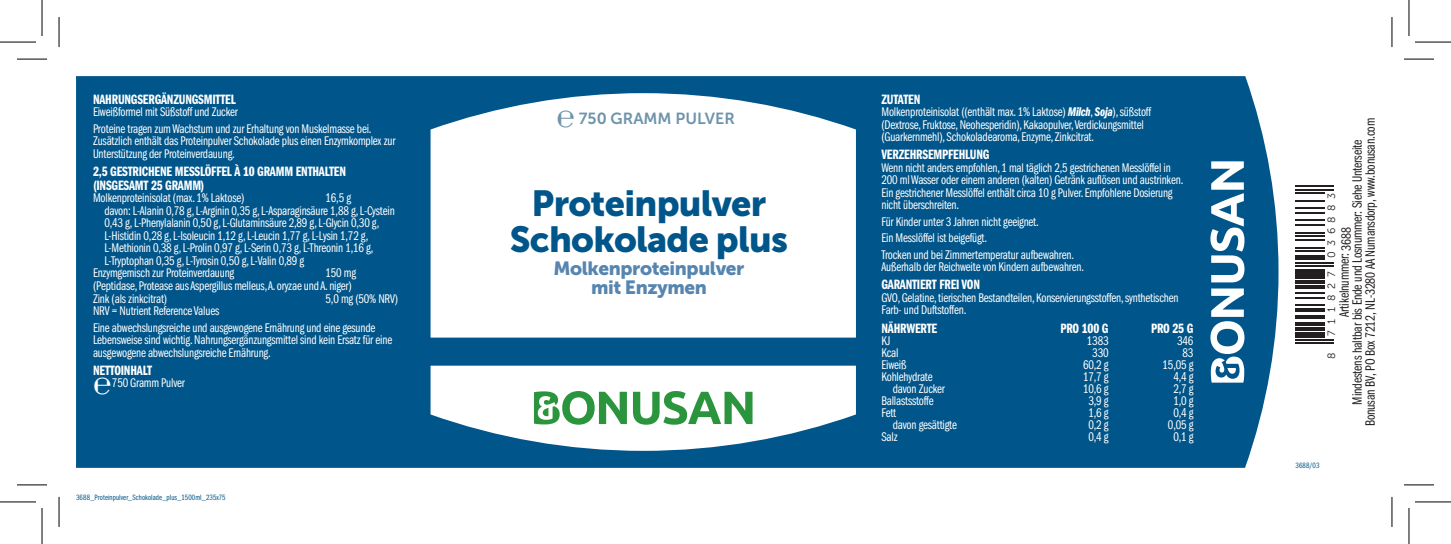
<style>
.page{position:relative;width:1451px;height:544px;background:#fff}
.page>*{position:absolute;margin:0;border:0;box-sizing:border-box;transform-origin:0 0}
.t1{font:36px/36px "Museo Sans 900";letter-spacing:-.02em;color:#00568a;text-align:center}
.t2{font:31px "Times New Roman";color:#fff}
.t3{font:31px "Times New Roman";color:#6e94ab}
.t4{font:19px/19px "Museo Sans 900";letter-spacing:-.02em;color:#5685af;text-align:center}
.t5{font:16px "Museo Sans 700";color:#6e94ab}
.t6{font:14px/14px "Franklin Gothic Demi Cmpr";letter-spacing:-.015em;color:#fff}
.t7{font:14px/13px "Franklin Gothic Book Cmpr";letter-spacing:-.015em;color:#231f20;text-align:center}
.t8{font:13px/12.6px "Franklin Gothic Book Cmpr";letter-spacing:-.015em;color:#fff}
.t9{font:10.6px "Museo Sans 300";letter-spacing:.51em;color:#231f20}
.t10{font:8px "Franklin Gothic Book Cmpr";letter-spacing:.005em;color:#00568a}
.s1{font-family:"ITC Franklin Gothic Std Dm Cp It"}
.s2{color:#fff}
</style>
<div class="page">
<div style="left:76px;top:76px;width:1202px;height:391px;background:#00568a"></div>
<svg style="left:1210px;top:161px;width:34px;height:121px"></svg>
<svg style="left:1210px;top:288px;width:34px;height:94px"></svg>
<svg style="left:430px;top:365px;width:426px;height:85px"></svg>
<svg style="left:430px;top:93px;width:426px;height:244px"></svg>
<svg style="left:633px;top:390px;width:119px;height:34px"></svg>
<svg style="left:534px;top:390px;width:93px;height:34px"></svg>
<hr style="left:1295px;top:342px;width:38px;height:1px;background:#231f20">
<hr style="left:1295px;top:338px;width:38px;height:2px;background:#231f20">
<div style="left:1295px;top:332px;width:30px;height:5px;background:#231f20"></div>
<hr style="left:1295px;top:327px;width:30px;height:3px;background:#231f20">
<hr style="left:1295px;top:322px;width:30px;height:3px;background:#231f20">
<hr style="left:1295px;top:315px;width:30px;height:3px;background:#231f20">
<hr style="left:1295px;top:308px;width:30px;height:4px;background:#231f20">
<hr style="left:1295px;top:303px;width:30px;height:2px;background:#231f20">
<hr style="left:1295px;top:297px;width:30px;height:1px;background:#231f20">
<hr style="left:1295px;top:292px;width:30px;height:1px;background:#231f20">
<hr style="left:1295px;top:285px;width:30px;height:4px;background:#231f20">
<hr style="left:1295px;top:280px;width:30px;height:4px;background:#231f20">
<div style="left:1295px;top:273px;width:30px;height:6px;background:#231f20"></div>
<svg style="left:1295px;top:269px;width:30px;height:3px"></svg>
<hr style="left:1295px;top:265px;width:38px;height:2px;background:#231f20">
<hr style="left:1295px;top:262px;width:38px;height:1px;background:#231f20">
<div style="left:1295px;top:255px;width:30px;height:5px;background:#231f20"></div>
<hr style="left:1295px;top:250px;width:30px;height:2px;background:#231f20">
<hr style="left:1295px;top:247px;width:30px;height:1px;background:#231f20">
<hr style="left:1295px;top:238px;width:30px;height:2px;background:#231f20">
<hr style="left:1295px;top:235px;width:30px;height:2px;background:#231f20">
<hr style="left:1295px;top:232px;width:30px;height:1px;background:#231f20">
<hr style="left:1295px;top:224px;width:30px;height:1px;background:#231f20">
<hr style="left:1295px;top:219px;width:30px;height:1px;background:#231f20">
<hr style="left:1295px;top:212px;width:30px;height:2px;background:#231f20">
<hr style="left:1295px;top:207px;width:30px;height:2px;background:#231f20">
<hr style="left:1295px;top:200px;width:30px;height:2px;background:#231f20">
<hr style="left:1295px;top:192px;width:30px;height:2px;background:#231f20">
<hr style="left:1295px;top:189px;width:38px;height:1px;background:#231f20">
<hr style="left:1295px;top:185px;width:38px;height:2px;background:#231f20">
<hr style="left:17px;top:59px;width:30px;height:1px;background:#000">
<hr style="left:1403px;top:59px;width:30px;height:1px;background:#000">
<hr style="left:17px;top:484px;width:30px;height:1px;background:#000">
<hr style="left:1403px;top:484px;width:30px;height:1px;background:#000">
<hr style="left:59px;top:17px;width:1px;height:30px;background:#000">
<hr style="left:59px;top:496px;width:1px;height:30px;background:#000">
<hr style="left:1391px;top:17px;width:1px;height:30px;background:#000">
<hr style="left:1391px;top:496px;width:1px;height:30px;background:#000">
<hr style="left:0;top:42px;width:36px;height:1px;background:#000">
<hr style="left:1414px;top:42px;width:36px;height:1px;background:#000">
<hr style="left:0;top:501px;width:36px;height:1px;background:#000">
<hr style="left:1414px;top:501px;width:36px;height:1px;background:#000">
<hr style="left:42px;top:0;width:1px;height:36px;background:#000">
<hr style="left:42px;top:507px;width:1px;height:36px;background:#000">
<hr style="left:1408px;top:0;width:1px;height:36px;background:#000">
<hr style="left:1408px;top:507px;width:1px;height:36px;background:#000">
<p class="t6" style="left:93px;top:92px;width:144px">NAHRUNGSERGÄNZUNGSMITTEL</p>
<p class="t8" style="left:93px;top:104px;width:280px;line-height:16.4px">Eiweißformel mit Süßstoff und Zucker<br>Proteine tragen zum Wachstum und zur Erhaltung von Muskelmasse bei.</p>
<p class="t8" style="left:93px;top:135px;width:304px">Zusätzlich enthält das Proteinpulver Schokolade plus einen Enzymkomplex zur<br>Unterstützung der Proteinverdauung.</p>
<p class="t6" style="left:93px;top:164px;width:254px">2,5 GESTRICHENE MESSLÖFFEL À 10 GRAMM ENTHALTEN (INSGESAMT 25 GRAMM)</p>
<p class="t8" style="left:93px;top:192px;width:153px">Molkenproteinisolat (max. 1% Laktose)</p>
<p class="t8" style="left:325px;top:192px;width:27px">16,5 g</p>
<p class="t8" style="left:104px;top:204px;width:292px">davon: L-Alanin 0,78 g, L-Arginin 0,35 g, L-Asparaginsäure 1,88 g, L-Cystein</p>
<p class="t8" style="left:104px;top:217px;width:276px">0,43 g, L-Phenylalanin 0,50 g, L-Glutaminsäure 2,89 g, L-Glycin 0,30 g,</p>
<p class="t8" style="left:104px;top:229px;width:265px">L-Histidin 0,28 g, L-Isoleucin 1,12 g, L-Leucin 1,77 g, L-Lysin 1,72 g,</p>
<p class="t8" style="left:104px;top:242px;width:271px">L-Methionin 0,38 g, L-Prolin 0,97 g, L-Serin 0,73 g, L-Threonin 1,16 g,</p>
<p class="t8" style="left:104px;top:254px;width:201px">L-Tryptophan 0,35 g, L-Tyrosin 0,50 g, L-Valin 0,89 g</p>
<p class="t8" style="left:93px;top:267px;width:143px">Enzymgemisch zur Proteinverdauung</p>
<p class="t8" style="left:93px;top:267px;width:264px;text-indent:232px">150 mg (Peptidase, Protease aus Aspergillus melleus, A. oryzae und A. niger)<br>Zink (als zinkcitrat)</p>
<p class="t8" style="left:325px;top:292px;width:74px">5,0 mg (50% NRV)</p>
<p class="t8" style="left:93px;top:302px;width:284px;line-height:16.4px">NRV = Nutrient Reference Values<br>Eine abwechslungsreiche und ausgewogene Ernährung und eine gesunde</p>
<p class="t8" style="left:93px;top:333px;width:301px">Lebensweise sind wichtig. Nahrungsergänzungsmittel sind kein Ersatz für eine ausgewogene abwechslungsreiche Ernährung.</p>
<p class="t6" style="left:93px;top:363px;width:60px">NETTOINHALT</p>
<p class="t8" style="left:112px;top:376px;width:74px">750 Gramm Pulver</p>
<h2 class="t2" style="left:93px;top:362px;width:20px">℮</h2>
<p class="t10" style="left:76px;top:492px;width:151px">3688_Proteinpulver_Schokolade_plus_1500ml_235x75</p>
<h2 class="t3" style="left:556px;top:95px;width:20px">℮</h2>
<p class="t5" style="left:579px;top:109px;width:158px">750 GRAMM PULVER</p>
<h1 class="t1" style="left:510px;top:185px;width:280px">Proteinpulver<br>Schokolade plus</h1>
<h3 class="t4" style="left:553px;top:258px;width:193px">Molkenproteinpulver mit Enzymen</h3>
<p class="t6" style="left:881px;top:92px;width:40px">ZUTATEN</p>
<p class="t8" style="left:881px;top:106px;width:271px">Molkenproteinisolat ((enthält max. 1% Laktose) <span class="s1">Milch</span>, <span class="s1">Soja</span>), süßstoff (Dextrose, Fruktose, Neohesperidin), Kakaopulver, Verdickungsmittel (Guarkernmehl), Schokoladearoma, Enzyme, Zinkcitrat.</p>
<p class="t6" style="left:881px;top:148px;width:110px">VERZEHRSEMPFEHLUNG</p>
<p class="t8" style="left:881px;top:161px;width:303px">Wenn nicht anders empfohlen, 1 mal täglich 2,5 gestrichenen Messlöffel in 200 ml Wasser oder einem anderen (kalten) Getränk auflösen und austrinken.<br>Ein gestrichener Messlöffel enthält circa 10 g Pulver. Empfohlene Dosierung nicht überschreiten.</p>
<p class="t8" style="left:881px;top:213px;width:194px;line-height:16.4px">Für Kinder unter 3 Jahren nicht geeignet.<br>Ein Messlöffel ist beigefügt.<br>Trocken und bei Zimmertemperatur aufbewahren.</p>
<p class="t8" style="left:881px;top:261px;width:204px">Außerhalb der Reichweite von Kindern aufbewahren.</p>
<p class="t6" style="left:881px;top:278px;width:100px">GARANTIERT FREI VON</p>
<p class="t8" style="left:881px;top:291px;width:298px">GVO, Gelatine, tierischen Bestandteilen, Konservierungsstoffen, synthetischen<br>Farb- und Duftstoffen.</p>
<p class="t6" style="left:881px;top:321px;width:57px">NÄHRWERTE</p>
<p class="t6" style="left:1060px;top:321px;width:50px">PRO 100 G</p>
<p class="t6" style="left:1150px;top:321px;width:44px">PRO 25 G</p>
<p class="t8" style="left:881px;top:334px;width:10px">KJ</p>
<p class="t8" style="left:1086px;top:334px;width:23px">1383</p>
<p class="t8" style="left:1177px;top:334px;width:18px">346</p>
<p class="t8" style="left:881px;top:346px;width:19px">Kcal</p>
<p class="t8" style="left:1092px;top:346px;width:18px">330</p>
<p class="t8" style="left:1182px;top:346px;width:12px">83</p>
<p class="t8" style="left:881px;top:358px;width:27px">Eiweiß</p>
<p class="t8" style="left:1083px;top:358px;width:27px">60,2 g</p>
<p class="t8" style="left:1162px;top:358px;width:32px">15,05 g</p>
<p class="t8" style="left:881px;top:370px;width:53px">Kohlehydrate</p>
<p class="t8" style="left:1083px;top:370px;width:27px">17,7 g</p>
<p class="t8" style="left:1173px;top:370px;width:22px">4,4 g</p>
<p class="t8" style="left:892px;top:382px;width:54px">davon Zucker</p>
<p class="t8" style="left:1083px;top:382px;width:27px">10,6 g</p>
<p class="t8" style="left:1173px;top:382px;width:22px">2,7 g</p>
<p class="t8" style="left:881px;top:394px;width:54px">Ballastsstoffe</p>
<p class="t8" style="left:1088px;top:394px;width:22px">3,9 g</p>
<p class="t8" style="left:1173px;top:394px;width:22px">1,0 g</p>
<p class="t8" style="left:881px;top:406px;width:16px">Fett</p>
<p class="t8" style="left:1088px;top:406px;width:22px">1,6 g</p>
<p class="t8" style="left:1173px;top:406px;width:22px">0,4 g</p>
<p class="t8" style="left:892px;top:418px;width:66px">davon gesättigte</p>
<p class="t8" style="left:1088px;top:418px;width:22px">0,2 g</p>
<p class="t8" style="left:1167px;top:418px;width:27px">0,05 g</p>
<p class="t8" style="left:881px;top:430px;width:18px">Salz</p>
<p class="t8" style="left:1088px;top:430px;width:22px">0,4 g</p>
<p class="t8" style="left:1173px;top:430px;width:22px">0,1 g</p>
<p class="t7" style="left:1337px;top:426px;width:309px;rotate:-90deg">Artikelnummer: <span class="s2">0000<br></span>Mindestens haltbar bis Ende und Losnummer: Siehe Unterseite<br>Bonusan BV, PO Box 7212, NL-3280 AA Numansdorp, www.bonusan.com</p>
<p class="t9" style="left:1325px;top:258px;width:66px;rotate:-90deg">036883</p>
<p class="t7" style="left:1339px;top:250px;width:25px;rotate:-90deg">3688</p>
<p class="t9" style="left:1325px;top:335px;width:65px;rotate:-90deg">711827</p>
<p class="t9" style="left:1325px;top:359px;width:8px;rotate:-90deg">8</p>
<p class="t10" style="left:1295px;top:460px;width:25px">3688/03</p>
</div>
